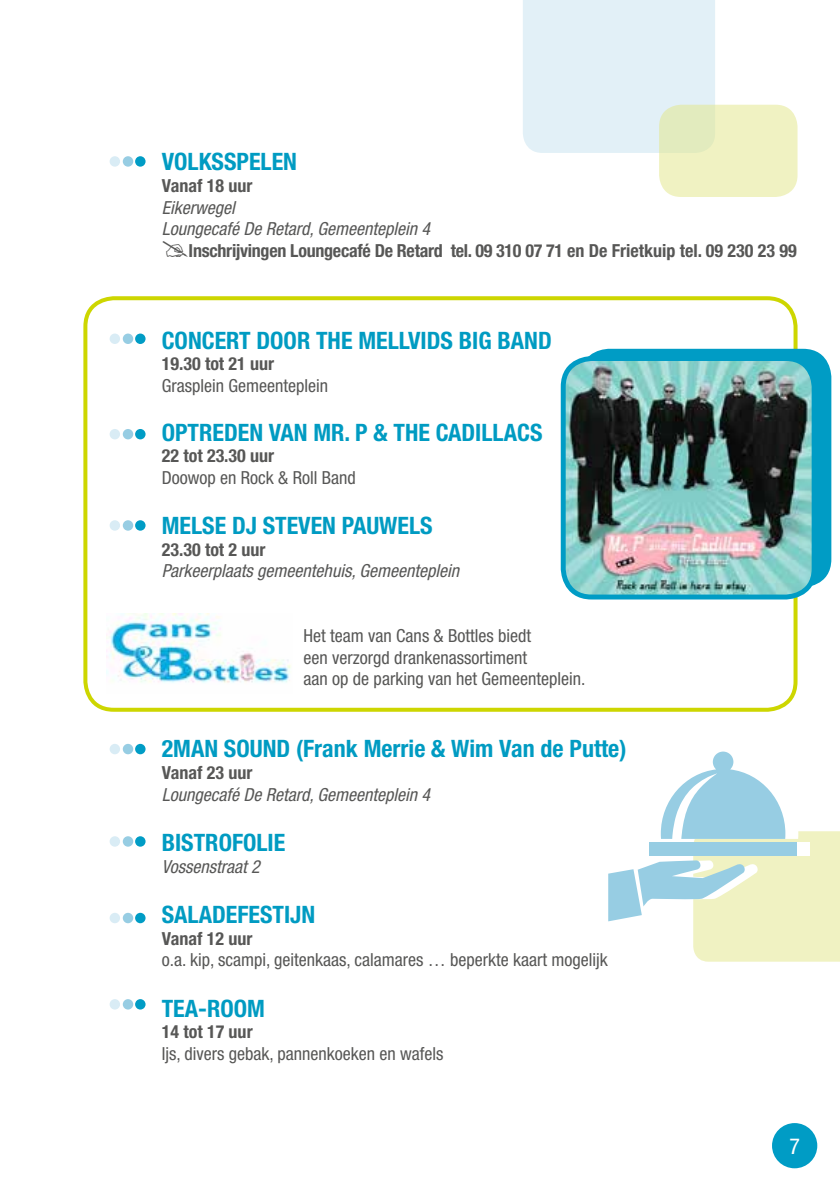
<style>
.page{position:relative;width:840px;height:1191px;background:#fff}
.page>*{position:absolute;margin:0;border:0;box-sizing:border-box;transform-origin:0 0}
.t1{font:700 condensed 24px "Helvetica Neue";color:#009bc2}
.t2{font:condensed 22px "Helvetica Neue";color:#fff}
.t3{font:condensed 18px/21.6px "Helvetica Neue";color:#575756}
.t4{font:700 condensed 18px "Helvetica Neue";color:#575756}
.t5{font:italic condensed 18px/21.6px "Helvetica Neue";color:#575756}
</style>
<div class="page">
<div style="left:523px;top:0;width:191px;height:153px;background:#e2f0f7"></div>
<div style="left:658px;top:105px;width:139px;height:92px;background:linear-gradient(to right,#e8eec0,#f2f3c3);border-radius:22px"></div>
<div style="left:110px;top:156px;width:10px;height:11px;background:#d9ecf5;border-radius:50%"></div>
<div style="left:123px;top:156px;width:10px;height:11px;background:#97cde3;border-radius:50%"></div>
<div style="left:135px;top:156px;width:10px;height:11px;background:#009cc5;border-radius:50%"></div>
<div style="left:110px;top:333px;width:10px;height:11px;background:#d9ecf5;border-radius:50%"></div>
<div style="left:123px;top:333px;width:10px;height:11px;background:#97cde3;border-radius:50%"></div>
<div style="left:135px;top:333px;width:10px;height:11px;background:#009cc5;border-radius:50%"></div>
<div style="left:110px;top:429px;width:10px;height:10px;background:#d9ecf5;border-radius:50%"></div>
<div style="left:123px;top:429px;width:10px;height:10px;background:#97cde3;border-radius:50%"></div>
<div style="left:135px;top:429px;width:10px;height:10px;background:#009cc5;border-radius:50%"></div>
<div style="left:110px;top:520px;width:10px;height:10px;background:#d9ecf5;border-radius:50%"></div>
<div style="left:123px;top:520px;width:10px;height:10px;background:#97cde3;border-radius:50%"></div>
<div style="left:135px;top:520px;width:10px;height:10px;background:#009cc5;border-radius:50%"></div>
<div style="left:110px;top:744px;width:10px;height:10px;background:#d9ecf5;border-radius:50%"></div>
<div style="left:123px;top:744px;width:10px;height:10px;background:#97cde3;border-radius:50%"></div>
<div style="left:135px;top:744px;width:10px;height:10px;background:#009cc5;border-radius:50%"></div>
<div style="left:110px;top:836px;width:10px;height:10px;background:#d9ecf5;border-radius:50%"></div>
<div style="left:123px;top:836px;width:10px;height:10px;background:#97cde3;border-radius:50%"></div>
<div style="left:135px;top:836px;width:10px;height:10px;background:#009cc5;border-radius:50%"></div>
<div style="left:110px;top:912px;width:10px;height:11px;background:#d9ecf5;border-radius:50%"></div>
<div style="left:123px;top:912px;width:10px;height:11px;background:#97cde3;border-radius:50%"></div>
<div style="left:135px;top:912px;width:10px;height:11px;background:#009cc5;border-radius:50%"></div>
<div style="left:110px;top:999px;width:10px;height:10px;background:#d9ecf5;border-radius:50%"></div>
<div style="left:123px;top:999px;width:10px;height:10px;background:#97cde3;border-radius:50%"></div>
<div style="left:135px;top:999px;width:10px;height:10px;background:#009cc5;border-radius:50%"></div>
<svg style="left:608px;top:751px;width:231px;height:210px"></svg>
<img style="left:106px;top:613px;width:185px;height:70px">
<div style="left:83px;top:296px;width:714px;height:415px;border:4px solid #cdd600;border-radius:28px"></div>
<div style="left:580px;top:349px;width:250px;height:238px;background:#009cc5;border-radius:28px"></div>
<img style="left:566px;top:362px;width:247px;height:233px">
<div style="left:560px;top:356px;width:256px;height:243px;border:5px solid #009cc5;border-radius:28px"></div>
<div style="left:771px;top:1123px;width:45px;height:45px;background:#009cc5;border-radius:50%"></div>
<h1 class="t1" style="left:162px;top:147px;width:137px">VOLKSSPELEN</h1>
<p class="t4" style="left:162px;top:175px;width:92px">Vanaf 18 uur</p>
<p class="t5" style="left:162px;top:196px;width:270px">Eikerwegel<br>Loungecafé De Retard, Gemeenteplein 4</p>
<p class="t4" style="left:188px;top:239px;width:609px">Inschrijvingen Loungecafé De Retard tel. 09 310 07 71 en De Frietkuip tel. 09 230 23 99</p>
<h1 class="t1" style="left:162px;top:325px;width:391px">CONCERT DOOR THE MELLVIDS BIG BAND</h1>
<p class="t4" style="left:162px;top:353px;width:114px">19.30 tot 21 uur</p>
<p class="t3" style="left:162px;top:374px;width:168px">Grasplein Gemeenteplein</p>
<h1 class="t1" style="left:162px;top:417px;width:382px">OPTREDEN VAN MR. P &amp; THE CADILLACS</h1>
<p class="t4" style="left:162px;top:445px;width:114px">22 tot 23.30 uur</p>
<p class="t3" style="left:162px;top:466px;width:195px">Doowop en Rock &amp; Roll Band</p>
<h1 class="t1" style="left:162px;top:511px;width:272px">MELSE DJ STEVEN PAUWELS</h1>
<p class="t4" style="left:162px;top:538px;width:105px">23.30 tot 2 uur</p>
<p class="t5" style="left:162px;top:560px;width:298px">Parkeerplaats gemeentehuis, Gemeenteplein</p>
<p class="t3" style="left:303px;top:625px;width:283px">Het team van Cans &amp; Bottles biedt<br>een verzorgd drankenassortiment<br>aan op de parking van het Gemeenteplein.</p>
<h1 class="t1" style="left:162px;top:734px;width:466px">2MAN SOUND (Frank Merrie &amp; Wim Van de Putte)</h1>
<p class="t4" style="left:162px;top:761px;width:92px">Vanaf 23 uur</p>
<p class="t5" style="left:162px;top:783px;width:270px">Loungecafé De Retard, Gemeenteplein 4</p>
<h1 class="t1" style="left:162px;top:828px;width:125px">BISTROFOLIE</h1>
<p class="t5" style="left:162px;top:855px;width:100px">Vossenstraat 2</p>
<h1 class="t1" style="left:162px;top:900px;width:155px">SALADEFESTIJN</h1>
<p class="t4" style="left:162px;top:927px;width:92px">Vanaf 12 uur</p>
<p class="t3" style="left:162px;top:949px;width:447px">o.a. kip, scampi, geitenkaas, calamares … beperkte kaart mogelijk</p>
<h1 class="t1" style="left:162px;top:993px;width:105px">TEA-ROOM</h1>
<p class="t4" style="left:162px;top:1021px;width:92px">14 tot 17 uur</p>
<p class="t3" style="left:162px;top:1042px;width:283px">Ijs, divers gebak, pannenkoeken en wafels</p>
<p class="t2" style="left:788px;top:1133px;width:12px">7</p>
</div>
